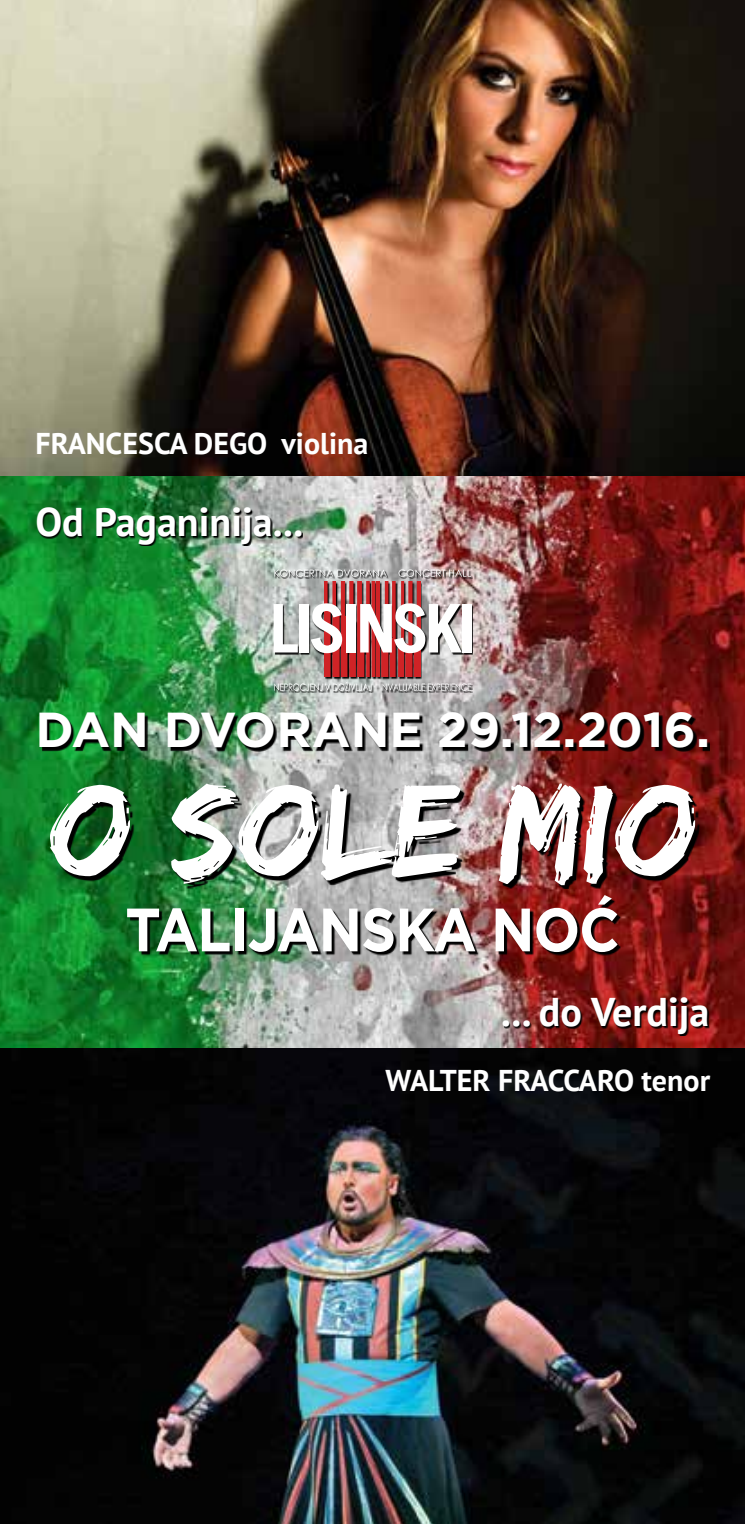
<style>
.page{position:relative;width:745px;height:1524px;background:#fff}
.page>*{position:absolute;margin:0;border:0;box-sizing:border-box;transform-origin:0 0}
.t1{font:137.5px "Edo SZ";color:#fff}
.t2{font:700 61px "Gotham";letter-spacing:-.02em;color:#fff;scale:.9 1}
.t3{font:700 49px "Gotham";color:#fff}
.t4{font:700 40px "PT Sans";color:#fff}
.t5{font:700 30px "PT Sans";color:#fff}
</style>
<div class="page">
<img style="left:0;top:0;width:744px;height:476px">
<img style="left:0;top:1047px;width:744px;height:477px">
<img style="left:0;top:476px;width:744px;height:571px">
<img style="left:275px;top:571px;width:197px;height:121px">
<img style="left:324px;top:581px;width:96px;height:95px">
<svg style="left:274px;top:569px;width:197px;height:8px"></svg>
<svg style="left:274px;top:682px;width:197px;height:9px"></svg>
<svg style="left:273px;top:604px;width:24px;height:48px"></svg>
<div style="left:299px;top:604px;width:9px;height:48px;background:#fff"></div>
<svg style="left:310px;top:603px;width:32px;height:50px"></svg>
<div style="left:346px;top:604px;width:9px;height:48px;background:#fff"></div>
<svg style="left:360px;top:603px;width:101px;height:50px"></svg>
<div style="left:462px;top:604px;width:9px;height:48px;background:#fff"></div>
<img style="left:38px;top:509px;width:265px;height:37px">
<img style="left:130px;top:898px;width:490px;height:57px">
<img style="left:503px;top:999px;width:206px;height:37px">
<img style="left:42px;top:715px;width:667px;height:36px">
<img style="left:54px;top:787px;width:644px;height:102px">
<p class="t5" style="left:35px;top:424px;width:334px">FRANCESCA DEGO violina</p>
<h3 class="t4" style="left:35px;top:495px;width:269px">Od Paganinija...</h3>
<h3 class="t3" style="left:35px;top:697px;width:675px">DAN DVORANE 29.12.2016.</h3>
<h1 class="t1" style="left:48px;top:750px;width:650px">O SOLE MIO</h1>
<h2 class="t2" style="left:125px;top:889px;width:550px">TALIJANSKA NOĆ</h2>
<h3 class="t4" style="left:500px;top:985px;width:210px">... do Verdija</h3>
<p class="t5" style="left:385px;top:1060px;width:326px">WALTER FRACCARO tenor</p>
</div>
